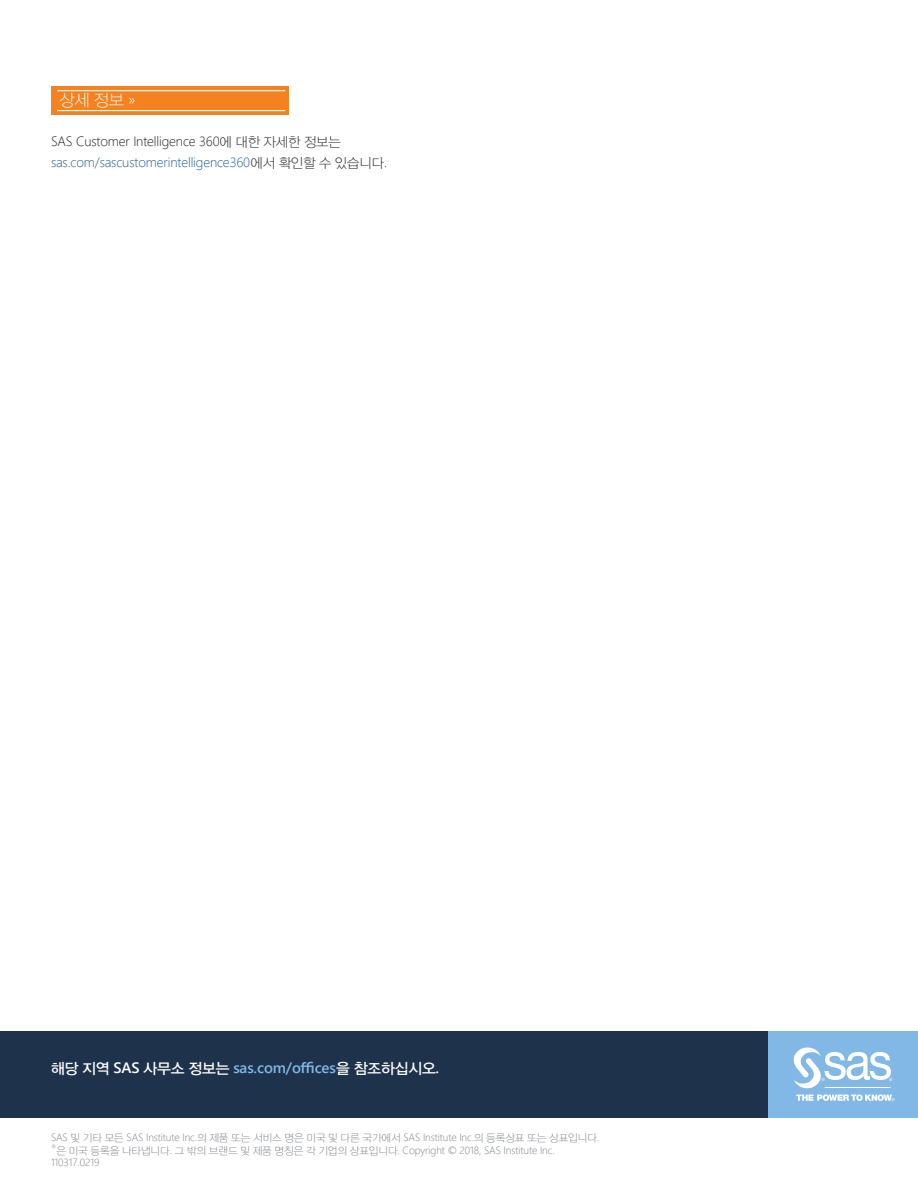
<style>
.page{position:relative;width:918px;height:1188px;background:#fff}
.page>*{position:absolute;margin:0;border:0;box-sizing:border-box;transform-origin:0 0}
.t1{font:16.5px "YDIYGO310";color:#fff}
.t2{font:15px "YDIYGO330";letter-spacing:-.01em;color:#fff}
.body{font:300 13.5px "Segoe UI";letter-spacing:-.01em;color:#175d9e}
.body-2{font:300 13.5px "Segoe UI";letter-spacing:-.01em;color:#231f20}
.t3{font:300 10.5px "Segoe UI";letter-spacing:-.01em;color:#7f8187}
.t4{font:300 6.15px "Segoe UI";color:#7f8187}
.s1{font-family:"Segoe UI";font-weight:300}
.s2{font-family:"YDIYGO310";font-weight:400}
.s3{font-family:"YDIYGO310";font-weight:400;color:#231f20}
.s4{color:#231f20}
.s5{font-family:"Segoe UI";font-weight:600}
.s6{font-family:"Segoe UI";font-weight:600;color:#81b8e6}
</style>
<div class="page">
<div style="left:0;top:1031px;width:772px;height:87px;background:#1e334b"></div>
<div style="left:768px;top:1031px;width:150px;height:87px;background:#81b8e6"></div>
<svg style="left:793px;top:1047px;width:102px;height:54px"></svg>
<hr style="left:825px;top:1087px;width:65px;height:1px;background:#fff">
<div style="left:51px;top:86px;width:238px;height:28px;background:#f58221"></div>
<hr style="left:57px;top:110px;width:228px;height:1px;background:#fff">
<hr style="left:57px;top:90px;width:228px;height:1px;background:#fff">
<p class="t1" style="left:60px;top:92px;width:78px">상세 정보 <span class="s1">»</span></p>
<p class="body-2" style="left:51px;top:128px;width:291px">SAS Customer Intelligence 360<span class="s2">에 대한 자세한 정보는</span></p>
<p class="body" style="left:51px;top:149px;width:338px">sas.com/sascustomerintelligence360<span class="s3">에서 확인할 수 있습니다</span><span class="s4">.</span></p>
<p class="t2" style="left:51px;top:1061px;width:390px">해당 지역 <span class="s5">SAS</span> 사무소 정보는 <span class="s6">sas.com/offices</span>을 참조하십시오<span class="s5">.</span></p>
<p class="t3" style="left:51px;top:1127px;width:550px">SAS <span class="s2">및 기타 모든</span> SAS Institute Inc.<span class="s2">의 제품 또는 서비스 명은 미국 및 다른 국가에서</span> SAS Institute Inc.<span class="s2">의 등록상표 또는 상표입니다</span>.</p>
<p class="t4" style="left:51px;top:1141px;width:7px">®</p>
<p class="t3" style="left:56px;top:1140px;width:500px"><span class="s2">은 미국 등록을 나타냅니다</span>. <span class="s2">그 밖의 브랜드 및 제품 명칭은 각 기업의 상표입니다</span>. Copyright © 2018, SAS Institute Inc.</p>
<p class="t3" style="left:51px;top:1153px;width:50px">110317.0219</p>
</div>
